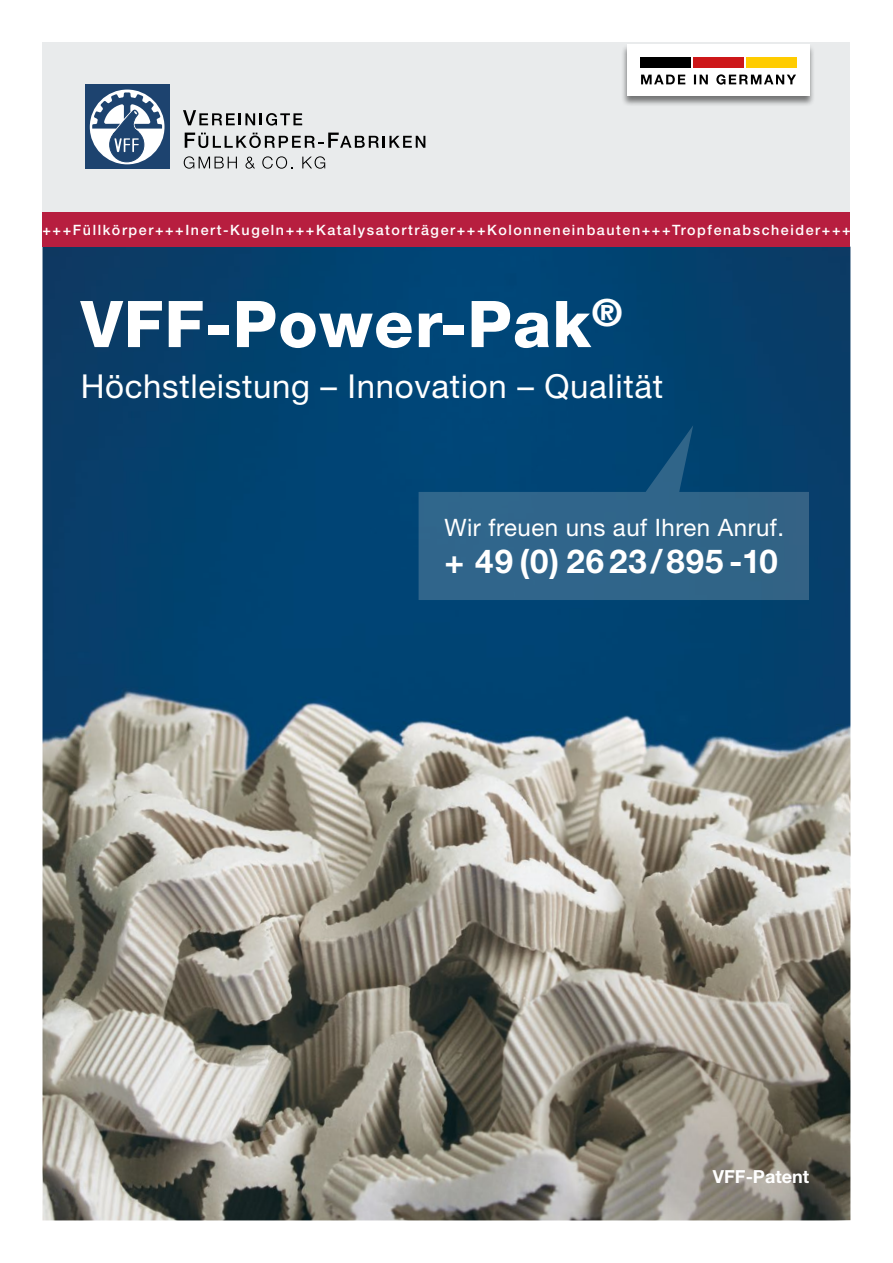
<style>
.page{position:relative;width:893px;height:1263px;background:#fff}
.page>*{position:absolute;margin:0;border:0;box-sizing:border-box;transform-origin:0 0}
.t1{font:800 64.5px "Helvetica Neue";letter-spacing:.02em;color:#fff}
.t2{font:33px "Helvetica Neue";letter-spacing:.02em;color:#fff}
.t3{font:700 33px "Helvetica Neue";letter-spacing:.03em;color:#fff}
.t4{font:24px "Helvetica Neue";letter-spacing:.02em;color:#fff}
.t5{font:700 18px "Helvetica Neue";color:#fff}
.t6{font:500 14.25px "Helvetica Neue";letter-spacing:.11em;color:#fff}
</style>
<div class="page">
<div style="left:43px;top:43px;width:807px;height:176px;background:#e9ebec"></div>
<div style="left:621px;top:44px;width:194px;height:63px;background:#000;opacity:.5"></div>
<div style="left:627px;top:44px;width:183px;height:52px;background:#fff"></div>
<div style="left:640px;top:57px;width:50px;height:11px;background:#000"></div>
<div style="left:693px;top:57px;width:51px;height:11px;background:#cd1719"></div>
<div style="left:747px;top:57px;width:50px;height:11px;background:#fc0"></div>
<svg style="left:641px;top:74px;width:155px;height:11px"></svg>
<svg style="left:184px;top:156px;width:53px;height:13px"></svg>
<svg style="left:245px;top:157px;width:10px;height:12px"></svg>
<svg style="left:262px;top:156px;width:31px;height:13px"></svg>
<svg style="left:302px;top:156px;width:23px;height:13px"></svg>
<svg style="left:185px;top:133px;width:240px;height:15px"></svg>
<svg style="left:183px;top:110px;width:119px;height:16px"></svg>
<div style="left:85px;top:85px;width:84px;height:84px;background:#1d436f"></div>
<svg style="left:90px;top:90px;width:74px;height:74px"></svg>
<div style="left:110px;top:128px;width:34px;height:34px;background:#1d436f;border-radius:50%"></div>
<div style="left:110px;top:128px;width:34px;height:34px;border:1px solid #1d436f;border-radius:50%"></div>
<svg style="left:92px;top:92px;width:70px;height:60px"></svg>
<img style="left:43px;top:247px;width:807px;height:973px">
<svg style="left:419px;top:425px;width:390px;height:175px;background:#1e5881"></svg>
<div style="left:43px;top:213px;width:807px;height:34px;background:#b71e3f"></div>
<p class="t6" style="left:43px;top:222px;width:810px">+++Füllkörper+++Inert-Kugeln+++Katalysatorträger+++Kolonneneinbauten+++Tropfenabscheider+++</p>
<h1 class="t1" style="left:81px;top:286px;width:543px">VFF-Power-Pak<sup>®</sup></h1>
<h2 class="t2" style="left:81px;top:367px;width:584px">Höchstleistung – Innovation – Qualität</h2>
<h3 class="t4" style="left:444px;top:513px;width:341px">Wir freuen uns auf Ihren Anruf.</h3>
<h2 class="t3" style="left:444px;top:541px;width:335px">+ 49 (0) 26 23/895 -10</h2>
<p class="t5" style="left:713px;top:1166px;width:98px">VFF-Patent</p>
</div>
